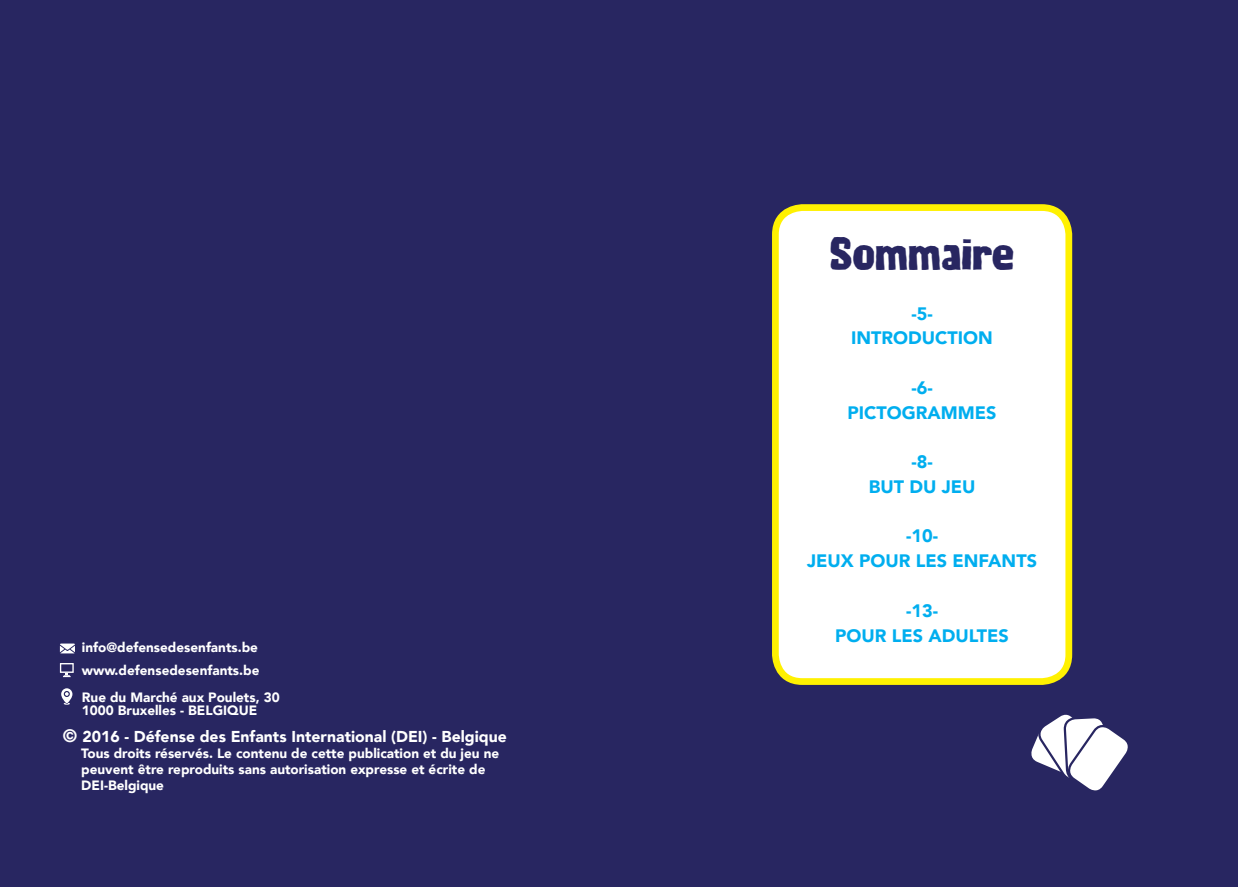
<style>
.page{position:relative;width:1238px;height:887px;background:#fff}
.page>*{position:absolute;margin:0;border:0;box-sizing:border-box;transform-origin:0 0}
.t1{font:47.25px "DK Lunisolar";color:#282661}
.t2{font:900 18px/24.8px "Avenir";color:#00aeef;text-align:center}
.t3{font:900 15.75px "Avenir";color:#fff}
.t4{font:900 13.5px/15.8px "Avenir";color:#fff}
.s1{font-size:18px}
</style>
<div class="page">
<div style="left:0;top:0;width:1237px;height:887px;background:#282661"></div>
<div style="left:775px;top:207px;width:293px;height:474px;background:#fff;border-radius:27px"></div>
<div style="left:772px;top:204px;width:300px;height:481px;border:7px solid #fff101;border-radius:27px"></div>
<svg style="left:1031px;top:714px;width:97px;height:77px"></svg>
<svg style="left:60px;top:643px;width:15px;height:10px"></svg>
<svg style="left:60px;top:663px;width:14px;height:14px"></svg>
<svg style="left:61px;top:688px;width:11px;height:16px"></svg>
<p class="t4" style="left:82px;top:636px;width:179px;line-height:22.5px">info@defensedesenfants.be www.defensedesenfants.be</p>
<p class="t4" style="left:82px;top:690px;width:199px;line-height:13.5px">Rue du Marché aux Poulets, 30<br>1000 Bruxelles - BELGIQUE</p>
<p class="t3" style="left:63px;top:723px;width:445px"><span class="s1">©</span> 2016 - Défense des Enfants International (DEI) - Belgique</p>
<p class="t4" style="left:81px;top:745px;width:419px">Tous droits réservés. Le contenu de cette publication et du jeu ne peuvent être reproduits sans autorisation expresse et écrite de<br>DEI-Belgique</p>
<h1 class="t1" style="left:829px;top:227px;width:186px">Sommaire</h1>
<h2 class="t2" style="left:851px;top:300px;width:143px">-5-<br>INTRODUCTION</h2>
<h2 class="t2" style="left:847px;top:375px;width:150px">-6-<br>PICTOGRAMMES</h2>
<h2 class="t2" style="left:868px;top:449px;width:108px">-8-<br>BUT DU JEU</h2>
<h2 class="t2" style="left:807px;top:523px;width:231px">-10-<br>JEUX POUR LES ENFANTS</h2>
<h2 class="t2" style="left:835px;top:597px;width:175px">-13-<br>POUR LES ADULTES</h2>
</div>
